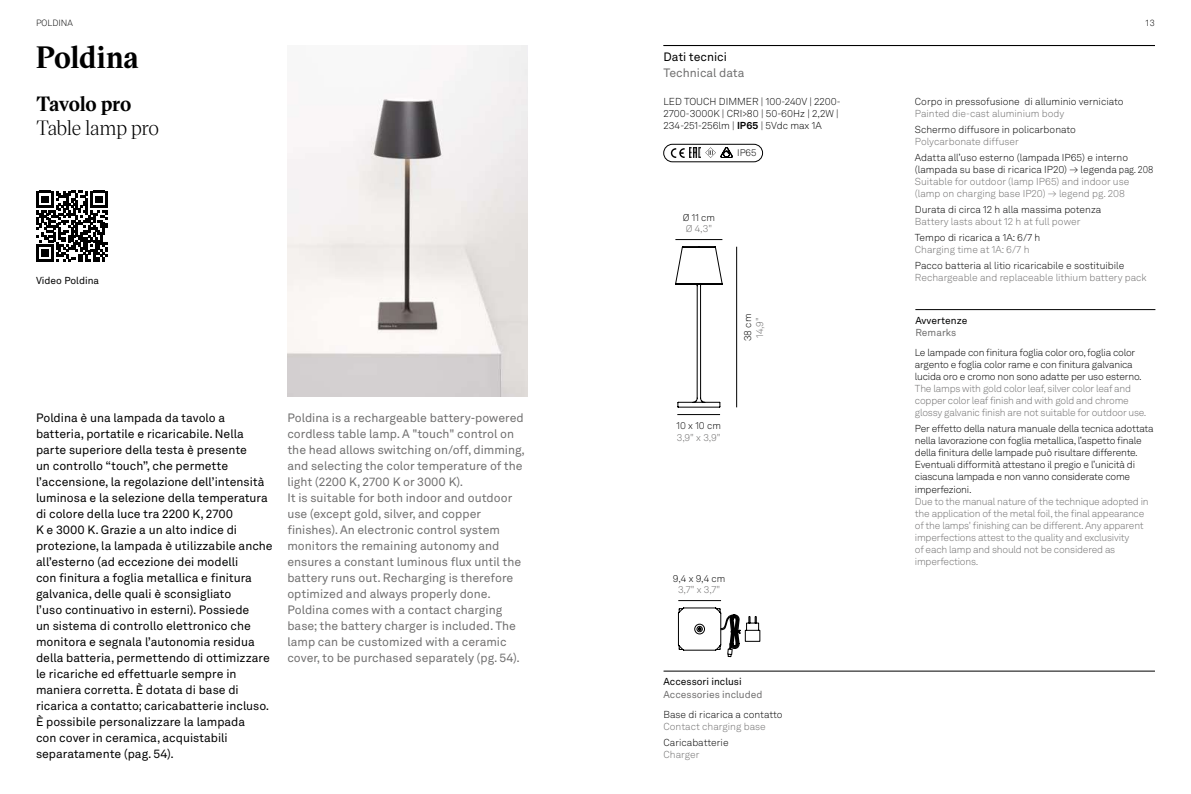
<style>
.page{position:relative;width:1191px;height:794px;background:#fff}
.page>*{position:absolute;margin:0;border:0;box-sizing:border-box;transform-origin:0 0}
.t1{font:700 30px "Victor Serif";letter-spacing:-.005em;color:#000}
.t2{font:20px "Victor Serif";letter-spacing:-.02em;color:#000}
.t3{font:700 20px "Victor Serif";letter-spacing:-.015em;color:#000}
.t4{font:12px/16px "Akkurat LL";color:#000}
.t5{font:12px/16px "Akkurat LL";color:#706f6f}
.t6{font:300 10px/12px "Akkurat LL";color:#000}
.t7{font:300 10px/12px "Akkurat LL";letter-spacing:-.02em;color:#000}
.t8{font:300 10px/12px "Akkurat LL";letter-spacing:-.02em;color:#706f6f}
.t9{font:300 10px/12px "Akkurat LL";color:#706f6f}
.t10{font:10px "Akkurat LL";color:#000}
.t11{font:10px "Akkurat LL";color:#706f6f}
.t12{font:300 9.8px "Akkurat LL";color:#706f6f}
.t13{font:300 9.8px "Akkurat LL";color:#000}
.t14{font:300 9.5px "Akkurat LL";color:#000}
.t15{font:300 9px "Akkurat";color:#000}
.s1{font-weight:700}
</style>
<div class="page">
<hr style="left:663px;top:45px;width:492px;height:1px;background:#000">
<img style="left:287px;top:45px;width:240px;height:351px">
<svg style="left:675px;top:246px;width:47px;height:161px"></svg>
<hr style="left:736px;top:247px;width:1px;height:160px;background:#000">
<hr style="left:677px;top:414px;width:43px;height:1px;background:#000">
<hr style="left:675px;top:239px;width:47px;height:1px;background:#000">
<hr style="left:915px;top:309px;width:240px;height:1px;background:#000">
<svg style="left:678px;top:607px;width:82px;height:50px"></svg>
<hr style="left:678px;top:600px;width:43px;height:1px;background:#000">
<hr style="left:663px;top:671px;width:492px;height:1px;background:#000">
<svg style="left:36px;top:191px;width:72px;height:71px"></svg>
<div style="left:663px;top:144px;width:99px;height:18px;border:1px solid #000;border-radius:9px"></div>
<svg style="left:671px;top:147px;width:61px;height:11px"></svg>
<p class="t15" style="left:36px;top:18px;width:38px">POLDINA</p>
<h1 class="t1" style="left:36px;top:37px;width:104px">Poldina</h1>
<h2 class="t3" style="left:36px;top:91px;width:97px">Tavolo pro</h2>
<h2 class="t2" style="left:36px;top:114px;width:125px">Table lamp pro</h2>
<p class="t10" style="left:36px;top:273px;width:65px">Video Poldina</p>
<p class="t4" style="left:36px;top:409px;width:238px">Poldina è una lampada da tavolo a batteria, portatile e ricaricabile. Nella parte superiore della testa è presente<br>un controllo “touch”, che permette l’accensione, la regolazione dell’intensità luminosa e la selezione della temperatura di colore della luce tra 2200 K, 2700<br>K e 3000 K. Grazie a un alto indice di protezione, la lampada è utilizzabile anche all’esterno (ad eccezione dei modelli<br>con finitura a foglia metallica e finitura galvanica, delle quali è sconsigliato<br>l’uso continuativo in esterni). Possiede<br>un sistema di controllo elettronico che monitora e segnala l’autonomia residua della batteria, permettendo di ottimizzare le ricariche ed effettuarle sempre in maniera corretta. È dotata di base di ricarica a contatto; caricabatterie incluso.<br>È possibile personalizzare la lampada<br>con cover in ceramica, acquistabili separatamente (pag. 54).</p>
<p class="t5" style="left:287px;top:409px;width:239px">Poldina is a rechargeable battery-powered cordless table lamp. A "touch" control on the head allows switching on/off, dimming, and selecting the color temperature of the light (2200 K, 2700 K or 3000 K).<br>It is suitable for both indoor and outdoor use (except gold, silver, and copper finishes). An electronic control system monitors the remaining autonomy and ensures a constant luminous flux until the battery runs out. Recharging is therefore optimized and always properly done.<br>Poldina comes with a contact charging base; the battery charger is included. The lamp can be customized with a ceramic cover, to be purchased separately (pg. 54).</p>
<p class="t4" style="left:663px;top:48px;width:65px">Dati tecnici</p>
<p class="t5" style="left:663px;top:64px;width:82px">Technical data</p>
<p class="t6" style="left:663px;top:95px;width:179px">LED TOUCH DIMMER | 100-240V | 2200-<br>2700-3000K | CRI&gt;80 | 50-60Hz | 2,2W |<br>234-251-256lm | <span class="s1">IP65</span> | 5Vdc max 1A</p>
<p class="t13" style="left:683px;top:210px;width:34px">Ø 11 cm</p>
<p class="t12" style="left:686px;top:222px;width:28px">Ø 4,3"</p>
<p class="t14" style="left:737px;top:146px;width:21px">IP65</p>
<p class="t13" style="left:741px;top:341px;width:29px;rotate:-90deg">38 cm</p>
<p class="t12" style="left:753px;top:338px;width:22px;rotate:-90deg">14,9"</p>
<p class="t13" style="left:676px;top:419px;width:46px">10 x 10 cm</p>
<p class="t12" style="left:677px;top:430px;width:45px">3,9" x 3,9"</p>
<p class="t13" style="left:673px;top:571px;width:54px">9,4 x 9,4 cm</p>
<p class="t12" style="left:678px;top:583px;width:44px">3,7" x 3,7"</p>
<p class="t10" style="left:663px;top:674px;width:80px">Accessori inclusi</p>
<p class="t11" style="left:663px;top:686px;width:100px">Accessories included</p>
<p class="t6" style="left:663px;top:708px;width:121px">Base di ricarica a contatto</p>
<p class="t9" style="left:663px;top:720px;width:104px">Contact charging base</p>
<p class="t6" style="left:663px;top:736px;width:67px">Caricabatterie</p>
<p class="t9" style="left:663px;top:748px;width:37px">Charger</p>
<p class="t15" style="left:1144px;top:18px;width:12px">13</p>
<p class="t6" style="left:915px;top:95px;width:210px">Corpo in pressofusione di alluminio verniciato</p>
<p class="t9" style="left:915px;top:107px;width:151px">Painted die-cast aluminium body</p>
<p class="t6" style="left:915px;top:123px;width:162px">Schermo diffusore in policarbonato</p>
<p class="t9" style="left:915px;top:135px;width:105px">Polycarbonate diffuser</p>
<p class="t6" style="left:915px;top:151px;width:240px">Adatta all’uso esterno (lampada IP65) e interno (lampada su base di ricarica IP20) → legenda pag. 208</p>
<p class="t9" style="left:915px;top:175px;width:216px">Suitable for outdoor (lamp IP65) and indoor use (lamp on charging base IP20) → legend pg. 208</p>
<p class="t6" style="left:915px;top:203px;width:188px">Durata di circa 12 h alla massima potenza</p>
<p class="t9" style="left:915px;top:215px;width:167px">Battery lasts about 12 h at full power</p>
<p class="t6" style="left:915px;top:231px;width:127px">Tempo di ricarica a 1A: 6/7 h</p>
<p class="t9" style="left:915px;top:243px;width:116px">Charging time at 1A: 6/7 h</p>
<p class="t6" style="left:915px;top:259px;width:211px">Pacco batteria al litio ricaricabile e sostituibile</p>
<p class="t9" style="left:915px;top:271px;width:233px">Rechargeable and replaceable lithium battery pack</p>
<p class="t10" style="left:915px;top:313px;width:54px">Avvertenze</p>
<p class="t11" style="left:915px;top:325px;width:42px">Remarks</p>
<p class="t7" style="left:915px;top:347px;width:228px">Le lampade con finitura foglia color oro, foglia color argento e foglia color rame e con finitura galvanica lucida oro e cromo non sono adatte per uso esterno.</p>
<p class="t8" style="left:915px;top:383px;width:233px">The lamps with gold color leaf, silver color leaf and copper color leaf finish and with gold and chrome glossy galvanic finish are not suitable for outdoor use.</p>
<p class="t7" style="left:915px;top:423px;width:240px">Per effetto della natura manuale della tecnica adottata nella lavorazione con foglia metallica, l’aspetto finale della finitura delle lampade può risultare differente.<br>Eventuali difformità attestano il pregio e l’unicità di ciascuna lampada e non vanno considerate come imperfezioni.</p>
<p class="t8" style="left:915px;top:495px;width:235px">Due to the manual nature of the technique adopted in the application of the metal foil, the final appearance of the lamps' finishing can be different. Any apparent imperfections attest to the quality and exclusivity<br>of each lamp and should not be considered as imperfections.</p>
</div>
